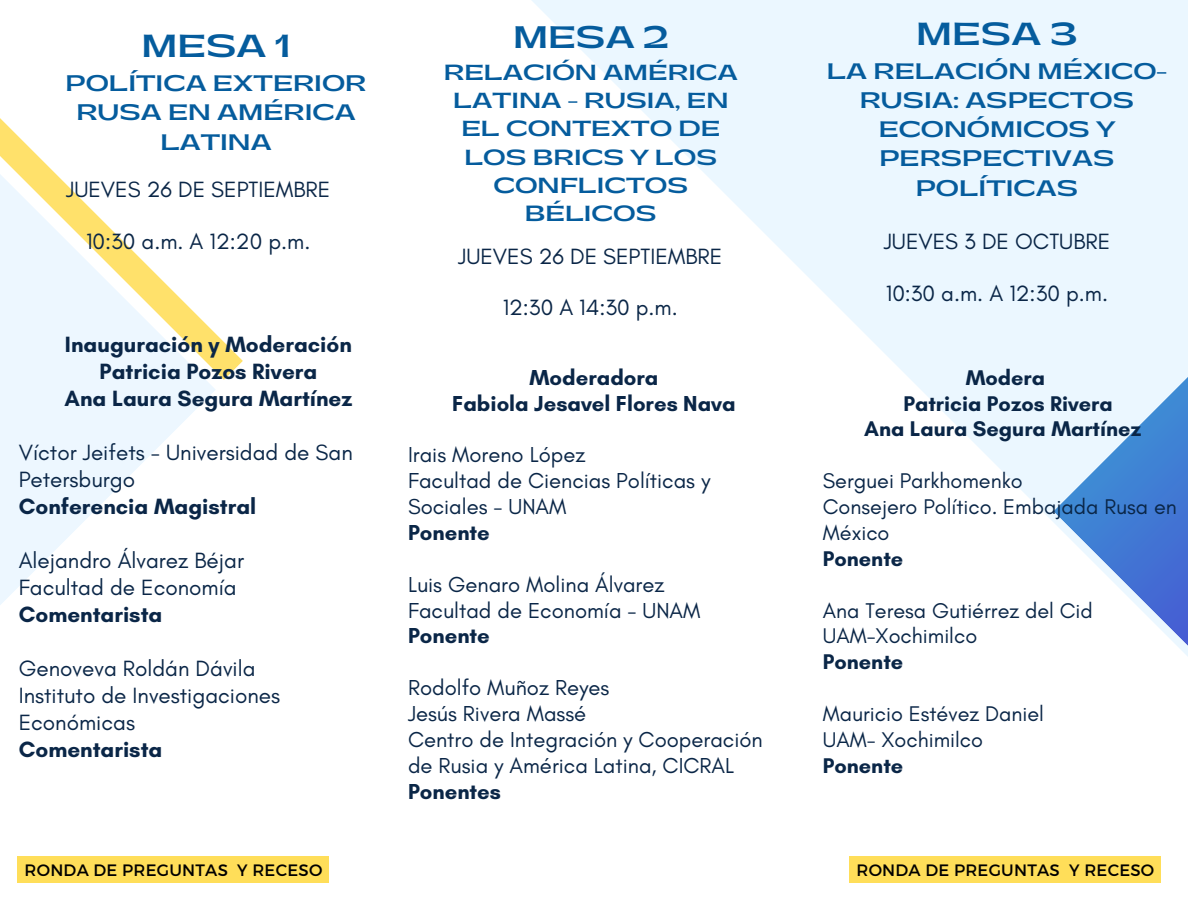
<style>
.page{position:relative;width:1188px;height:918px;background:#fff}
.page>*{position:absolute;margin:0;border:0;box-sizing:border-box;transform-origin:0 0}
.t1{font:700 30.15px "Gatwick";color:#055c9d}
.t2{font:700 29.4px "Gatwick";color:#055c9d}
.t3{font:22.5px/27px "Glacial Indifference";color:#0a2647}
.t4{font:700 22.5px/27px "Glacial Indifference";color:#0a2647;text-align:center}
.t5{font:22.05px/25.8px "Glacial Indifference";color:#0a2647}
.t6{font:700 22.05px/25.8px "Glacial Indifference";color:#0a2647;text-align:center}
.t7{font:21.6px/25.8px "Glacial Indifference";color:#0a2647}
.t8{font:700 21.6px/25.8px "Glacial Indifference";color:#0a2647;text-align:center}
.t9{font:700 21.15px/29.2px "Gatwick";color:#055c9d;text-align:center}
.t10{font:700 20.55px/28.2px "Gatwick";color:#055c9d;text-align:center}
.t11{font:16.5px "Montserrat";letter-spacing:.015em;color:#000}
.s1{font-weight:700}
</style>
<div class="page">
<svg style="left:532px;top:0;width:656px;height:521px;fill:#ebf7ff"></svg>
<svg style="left:1053px;top:346px;width:135px;height:310px"></svg>
<svg style="left:0;top:118px;width:243px;height:262px"></svg>
<svg style="left:0;top:128px;width:216px;height:477px"></svg>
<div style="left:18px;top:856px;width:311px;height:27px;background:#ffde59"></div>
<div style="left:850px;top:856px;width:311px;height:27px;background:#ffde59"></div>
<h1 class="t1" style="left:141px;top:31px;width:151px">MESA 1</h1>
<h1 class="t9" style="left:66px;top:69px;width:302px">POLÍTICA EXTERIOR<br>RUSA EN AMÉRICA<br>LATINA</h1>
<h2 class="t3" style="left:66px;top:175px;width:266px">JUEVES 26 DE SEPTIEMBRE</h2>
<h4 class="t3" style="left:86px;top:227px;width:226px">10:30 a.m. A 12:20 p.m.</h4>
<h4 class="t4" style="left:65px;top:331px;width:289px">Inauguración y Moderación<br>Patricia Pozos Rivera<br>Ana Laura Segura Martínez</h4>
<h4 class="t3" style="left:19px;top:439px;width:336px">Víctor Jeifets - Universidad de San<br>Petersburgo<br><span class="s1">Conferencia Magistral</span></h4>
<h4 class="t3" style="left:19px;top:547px;width:227px">Alejandro Álvarez Béjar<br>Facultad de Economía<br><span class="s1">Comentarista</span></h4>
<p class="t3" style="left:19px;top:655px;width:263px">Genoveva Roldán Dávila<br>Instituto de Investigaciones<br>Económicas<br><span class="s1">Comentarista</span></p>
<h3 class="t11" style="left:25px;top:860px;width:299px">RONDA DE PREGUNTAS Y RECESO</h3>
<h1 class="t2" style="left:513px;top:22px;width:157px">MESA 2</h1>
<h1 class="t10" style="left:444px;top:59px;width:296px">RELACIÓN AMÉRICA<br>LATINA - RUSIA, EN<br>EL CONTEXTO DE<br>LOS BRICS Y LOS<br>CONFLICTOS<br>BÉLICOS</h1>
<h2 class="t3" style="left:458px;top:242px;width:266px">JUEVES 26 DE SEPTIEMBRE</h2>
<h4 class="t3" style="left:503px;top:294px;width:177px">12:30 A 14:30 p.m.</h4>
<h1 class="t6" style="left:452px;top:364px;width:285px">Moderadora<br>Fabiola Jesavel Flores Nava</h1>
<h2 class="t5" style="left:408px;top:442px;width:304px">Irais Moreno López<br>Facultad de Ciencias Políticas y<br>Sociales - UNAM<br><span class="s1">Ponente</span></h2>
<h4 class="t5" style="left:408px;top:571px;width:294px">Luis Genaro Molina Álvarez<br>Facultad de Economía - UNAM<br><span class="s1">Ponente</span></h4>
<h3 class="t5" style="left:408px;top:675px;width:356px">Rodolfo Muñoz Reyes<br>Jesús Rivera Massé<br>Centro de Integración y Cooperación de Rusia y América Latina, CICRAL<br><span class="s1">Ponentes</span></h3>
<h4 class="t1" style="left:916px;top:19px;width:163px">MESA 3</h4>
<h4 class="t9" style="left:827px;top:57px;width:342px">LA RELACIÓN MÉXICO-<br>RUSIA: ASPECTOS<br>ECONÓMICOS Y<br>PERSPECTIVAS<br>POLÍTICAS</h4>
<h4 class="t3" style="left:884px;top:228px;width:228px">JUEVES 3 DE OCTUBRE</h4>
<h4 class="t3" style="left:886px;top:280px;width:224px">10:30 a.m. A 12:30 p.m.</h4>
<h3 class="t8" style="left:864px;top:364px;width:278px">Modera<br>Patricia Pozos Rivera<br>Ana Laura Segura Martínez</h3>
<h4 class="t7" style="left:823px;top:468px;width:356px">Serguei Parkhomenko<br>Consejero Político. Embajada Rusa en<br>México<br><span class="s1">Ponente</span></h4>
<h4 class="t7" style="left:823px;top:597px;width:272px">Ana Teresa Gutiérrez del Cid<br>UAM-Xochimilco<br><span class="s1">Ponente</span></h4>
<h4 class="t7" style="left:823px;top:701px;width:223px">Mauricio Estévez Daniel<br>UAM- Xochimilco<br><span class="s1">Ponente</span></h4>
<p class="t11" style="left:857px;top:860px;width:299px">RONDA DE PREGUNTAS Y RECESO</p>
</div>
